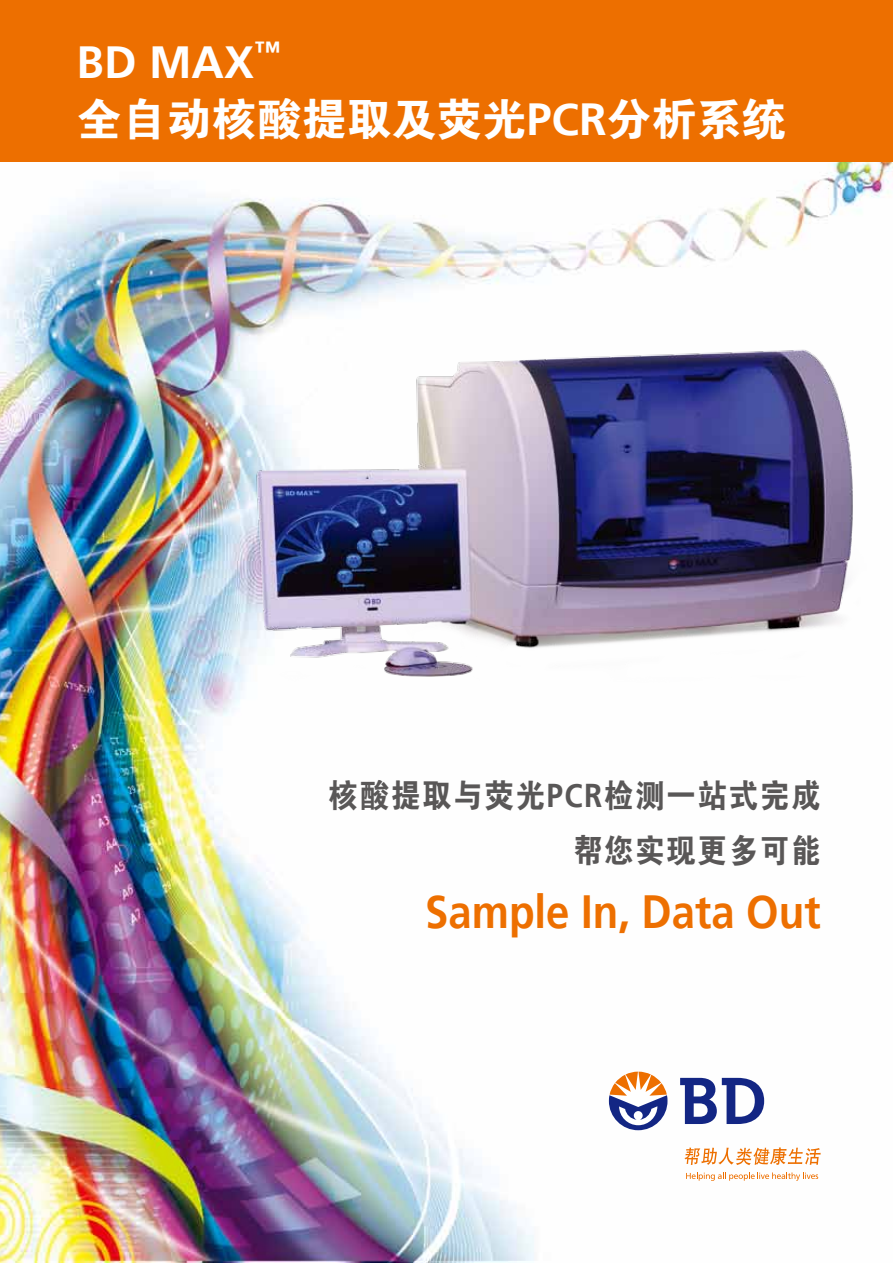
<style>
.page{position:relative;width:893px;height:1263px;background:#fff}
.page>*{position:absolute;margin:0;border:0;box-sizing:border-box;transform-origin:0 0}
.t1{font:700 46.5px "Frutiger 65";color:#ed6f00;scale:.9 1}
.t2{font:45px "FZDHTJW GB1 0";color:#fff}
.t3{font:700 45px "Frutiger 65";color:#fff}
.t4{font:33px/55.3px "FZDHTJW GB1 0";letter-spacing:.05em;color:#595757;text-align:right;scale:.9 1}
.s1{font-family:"Frutiger 65";font-weight:700}
</style>
<div class="page">
<img style="left:0;top:162px;width:893px;height:1101px">
<div style="left:0;top:0;width:893px;height:162px;background:#ed6f00"></div>
<img style="left:236px;top:333px;width:630px;height:359px">
<svg style="left:680px;top:1078px;width:84px;height:46px"></svg>
<svg style="left:609px;top:1071px;width:58px;height:59px"></svg>
<svg style="left:686px;top:1172px;width:132px;height:9px"></svg>
<svg style="left:684px;top:1147px;width:137px;height:18px"></svg>
<h2 class="t3" style="left:77px;top:36px;width:205px">BD MAX<sup>™</sup></h2>
<h2 class="t2" style="left:77px;top:95px;width:712px">全自动核酸提取及荧光<span class="s1">PCR</span>分析系统</h2>
<p class="t4" style="left:328px;top:768px;width:549px">核酸提取与荧光<span class="s1">PCR</span>检测一站式完成帮您实现更多可能</p>
<h1 class="t1" style="left:425px;top:884px;width:441px">Sample In, Data Out</h1>
</div>
